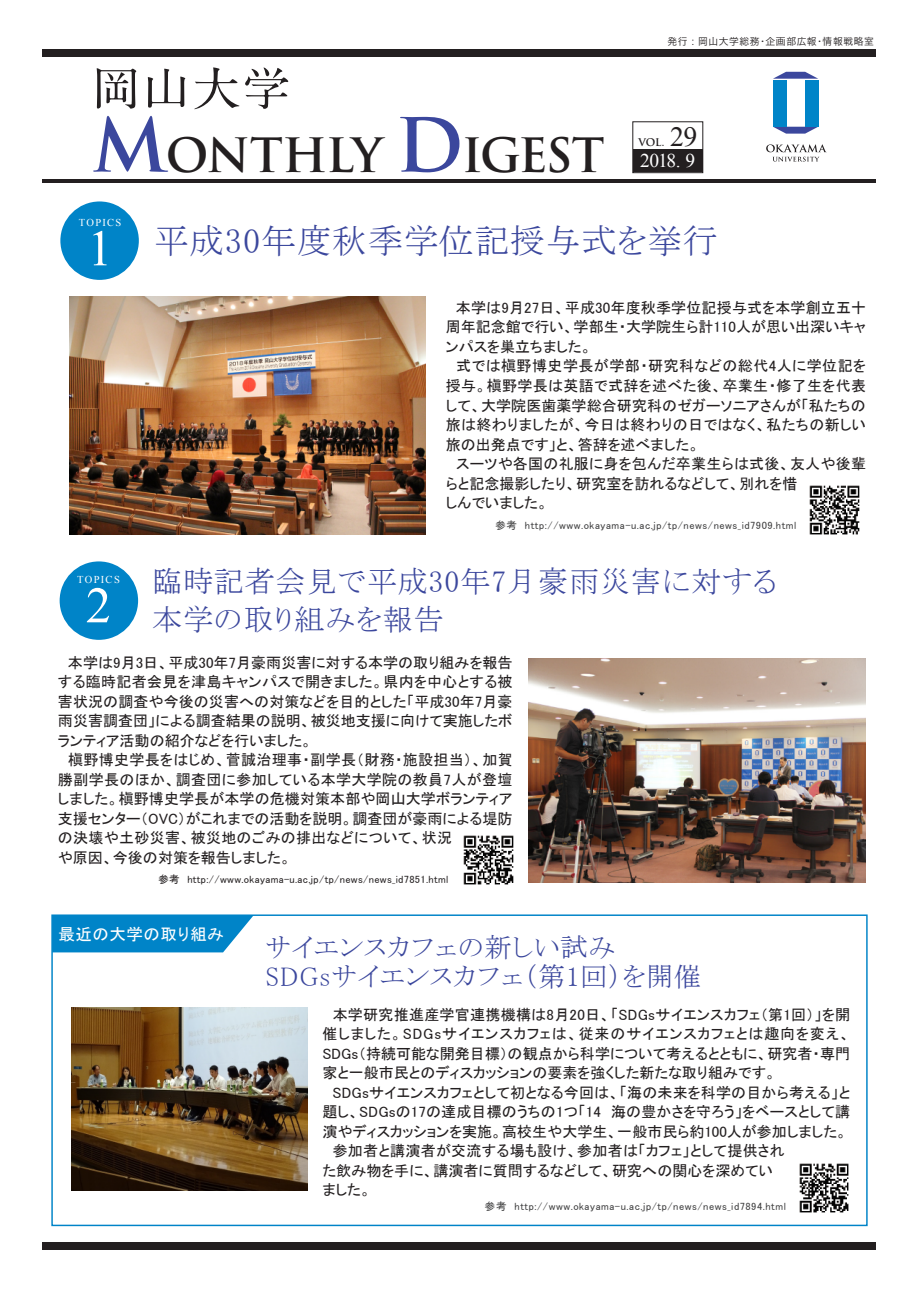
<style>
.page{position:relative;width:919px;height:1289px;background:#fff}
.page>*{position:absolute;margin:0;border:0;box-sizing:border-box;transform-origin:0 0}
.t1{font:51px "Times New Roman";color:#fff}
.t2{font:700 46.05px "Trajan Pro";letter-spacing:-.04em;color:#231f20}
.t3{font:34.5px "MS P Mincho";letter-spacing:.03em;color:#3b479d}
.t4{font:30px/37.5px "MS P Mincho";letter-spacing:.03em;color:#3b479d}
.t5{font:27.75px "Times New Roman";color:#231f20}
.t6{font:27px/28.5px "MS P Mincho";letter-spacing:.03em;color:#3b479d}
.t7{font:19.5px "Times New Roman";color:#fff}
.t8{font:16.35px "MS P Gothic";letter-spacing:.03em;color:#fff}
.t9{font:15px/19.5px "MS P Gothic";letter-spacing:.005em;color:#231f20}
.t10{font:10.5px "MS P Gothic";letter-spacing:.05em;color:#3e3e3f}
.t11{font:10.5px "MS P Gothic";letter-spacing:.03em;color:#231f20}
.t12{font:10.5px "Times New Roman";letter-spacing:.125em;color:#fff}
.t13{font:700 10.35px "Trajan Pro";color:#231f20}
.t14{font:9.75px "Hira Kaku Pro W3";letter-spacing:.06em;color:#231f20}
.s1{font-size:72.45px;color:#3b479d}
</style>
<div class="page">
<div style="left:43px;top:1242px;width:833px;height:8px;background:#231f20"></div>
<div style="left:43px;top:49px;width:833px;height:7px;background:#231f20"></div>
<hr style="left:43px;top:179px;width:833px;height:3px;background:#231f20">
<svg style="left:773px;top:72px;width:45px;height:7px"></svg>
<svg style="left:773px;top:127px;width:45px;height:7px"></svg>
<div style="left:805px;top:80px;width:13px;height:47px;background:#0084c8"></div>
<div style="left:772px;top:80px;width:14px;height:47px;background:#0084c8"></div>
<svg style="left:766px;top:144px;width:60px;height:17px"></svg>
<div style="left:632px;top:149px;width:70px;height:23px;background:#231f20"></div>
<div style="left:60px;top:561px;width:78px;height:79px;background:#0084c8;border-radius:50%"></div>
<div style="left:60px;top:201px;width:79px;height:79px;background:#0084c8;border-radius:50%"></div>
<svg style="left:97px;top:68px;width:39px;height:41px"></svg>
<svg style="left:148px;top:69px;width:37px;height:39px"></svg>
<svg style="left:194px;top:67px;width:45px;height:42px"></svg>
<svg style="left:245px;top:67px;width:43px;height:42px"></svg>
<div style="left:632px;top:121px;width:71px;height:52px;border:1px solid #231f20"></div>
<svg style="left:52px;top:915px;width:202px;height:37px"></svg>
<img style="left:528px;top:658px;width:337px;height:224px">
<img style="left:463px;top:835px;width:51px;height:50px">
<img style="left:70px;top:297px;width:355px;height:237px">
<img style="left:71px;top:1007px;width:236px;height:183px">
<img style="left:799px;top:1163px;width:50px;height:50px">
<img style="left:809px;top:485px;width:51px;height:50px">
<h2 class="t2" style="left:92px;top:126px;width:513px"><span class="s1">M</span>ONTHLY <span class="s1">D</span>IGEST</h2>
<p class="t14" style="left:667px;top:33px;width:208px">発行 : 岡山大学総務・企画部広報・情報戦略室</p>
<h3 class="t5" style="left:670px;top:118px;width:28px">29</h3>
<p class="t13" style="left:638px;top:136px;width:27px">VOL.</p>
<h3 class="t7" style="left:640px;top:148px;width:57px">2018. 9</h3>
<p class="t12" style="left:79px;top:216px;width:44px">TOPICS</p>
<h1 class="t1" style="left:87px;top:214px;width:27px">1</h1>
<p class="t12" style="left:77px;top:572px;width:44px">TOPICS</p>
<h1 class="t1" style="left:86px;top:571px;width:27px">2</h1>
<h3 class="t3" style="left:154px;top:224px;width:565px">平成30年度秋季学位記授与式を挙行</h3>
<p class="t9" style="left:446px;top:298px;width:422px">　本学は9月27日、平成30年度秋季学位記授与式を本学創立五十周年記念館で行い、学部生・大学院生ら計110人が思い出深いキャンパスを巣立ちました。<br>　式では槇野博史学長が学部・研究科などの総代4人に学位記を授与。槇野学長は英語で式辞を述べた後、卒業生・修了生を代表して、大学院医歯薬学総合研究科のゼガーソニアさんが「私たちの旅は終わりましたが、今日は終わりの日ではなく、私たちの新しい旅の出発点です」と、答辞を述べました。<br>　スーツや各国の礼服に身を包んだ卒業生らは式後、友人や後輩らと記念撮影したり、研究室を訪れるなどして、別れを惜<br>しんでいました。</p>
<p class="t10" style="left:495px;top:520px;width:302px">参考　http://www.okayama-u.ac.jp/tp/news/news_id7909.html</p>
<h3 class="t4" style="left:152px;top:562px;width:626px">臨時記者会見で平成30年7月豪雨災害に対する本学の取り組みを報告</h3>
<p class="t9" style="left:58px;top:652px;width:456px">　本学は9月3日、平成30年7月豪雨災害に対する本学の取り組みを報告する臨時記者会見を津島キャンパスで開きました。県内を中心とする被害状況の調査や今後の災害への対策などを目的とした「平成30年7月豪雨災害調査団」による調査結果の説明、被災地支援に向けて実施したボランティア活動の紹介などを行いました。<br>　槇野博史学長をはじめ、菅誠治理事・副学長（財務・施設担当）、加賀勝副学長のほか、調査団に参加している本学大学院の教員7人が登壇しました。槇野博史学長が本学の危機対策本部や岡山大学ボランティア支援センター（OVC）がこれまでの活動を説明。調査団が豪雨による堤防の決壊や土砂災害、被災地のごみの排出などについて、状況<br>や原因、今後の対策を報告しました。</p>
<p class="t11" style="left:158px;top:874px;width:291px">参考　http://www.okayama-u.ac.jp/tp/news/news_id7851.html</p>
<p class="t8" style="left:58px;top:926px;width:167px">最近の大学の取り組み</p>
<h3 class="t6" style="left:265px;top:933px;width:437px">サイエンスカフェの新しい試み<br>SDGsサイエンスカフェ（第1回）を開催</h3>
<p class="t9" style="left:322px;top:1004px;width:529px">　本学研究推進産学官連携機構は8月20日、「SDGsサイエンスカフェ（第1回）」を開催しました。SDGsサイエンスカフェは、従来のサイエンスカフェとは趣向を変え、SDGs（持続可能な開発目標）の観点から科学について考えるとともに、研究者・専門家と一般市民とのディスカッションの要素を強くした新たな取り組みです。<br>　SDGsサイエンスカフェとして初となる今回は、「海の未来を科学の目から考える」と題し、SDGsの17の達成目標のうちの1つ「14　海の豊かさを守ろう」をベースとして講演やディスカッションを実施。高校生や大学生、一般市民ら約100人が参加しました。　参加者と講演者が交流する場も設け、参加者は「カフェ」として提供され<br>た飲み物を手に、講演者に質問するなどして、研究への関心を深めてい<br>ました。</p>
<p class="t10" style="left:485px;top:1201px;width:302px">参考　http://www.okayama-u.ac.jp/tp/news/news_id7894.html</p>
</div>
